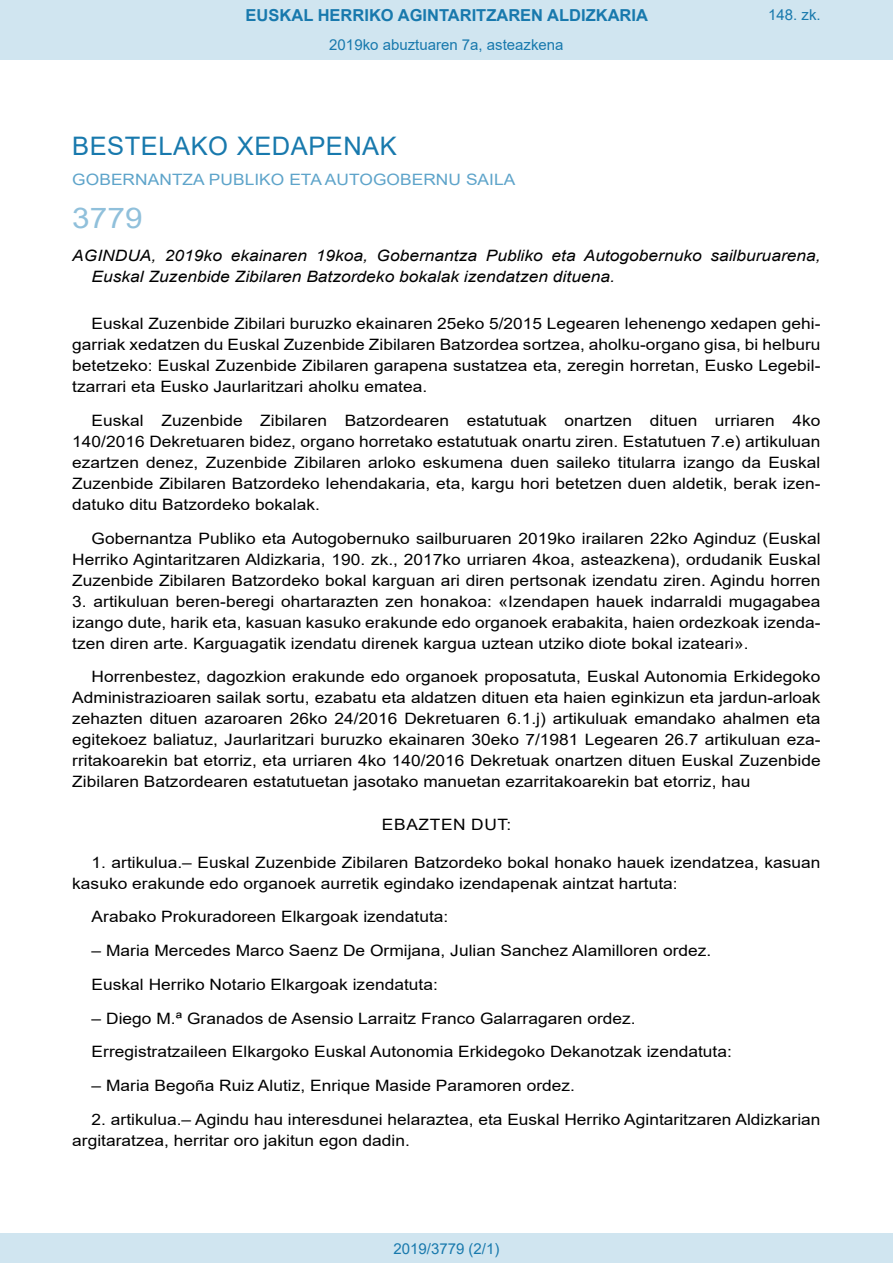
<style>
.page{position:relative;width:893px;height:1263px;background:#fff}
.page>*{position:absolute;margin:0;border:0;box-sizing:border-box;transform-origin:0 0}
.BOPVOrden{font:28.5px "Arial";color:#90c0db;scale:1.11 1}
.BOPVSeccion{font:25.5px "Arial";letter-spacing:.02em;color:#1879ad}
.t1{font:700 16.5px "Arial";color:#1879ad}
.BOPVDetalle{font:15.6px/21px "Arial";color:#000;text-align:justify;scale:1.11 1}
.BOPVTitulo{font:italic 15.6px/21px "Arial";color:#000;scale:1.11 1}
.BOPVOrganismo{font:15.6px "Arial";letter-spacing:.005em;color:#5ea4ca;scale:1.11 1}
.BOPVClave{font:15.6px "Arial";letter-spacing:.035em;color:#000;scale:1.11 1}
.Paginacion_Centro{font:15px "Arial";color:#1879ad}
</style>
<div class="page">
<div style="left:0;top:0;width:893px;height:60px;background:#d0e5f0"></div>
<div style="left:0;top:1233px;width:893px;height:30px;background:#d0e5f0"></div>
<p class="t1" style="left:246px;top:3px;width:404px">EUSKAL HERRIKO AGINTARITZAREN ALDIZKARIA</p>
<p class="Paginacion_Centro" style="left:329px;top:35px;width:236px">2019ko abuztuaren 7a, asteazkena</p>
<p class="Paginacion_Centro" style="left:768px;top:5px;width:54px">148. zk.</p>
<p class="BOPVSeccion" style="left:72px;top:128px;width:326px">BESTELAKO XEDAPENAK</p>
<p class="BOPVOrganismo" style="left:72px;top:169px;width:401px">GOBERNANTZA PUBLIKO ETA AUTOGOBERNU SAILA</p>
<p class="BOPVOrden" style="left:72px;top:198px;width:65px">3779</p>
<p class="BOPVTitulo" style="left:92px;top:246px;width:658px;text-indent:-19px">AGINDUA, 2019ko ekainaren 19koa, Gobernantza Publiko eta Autogobernuko sailburuarena,<br>Euskal Zuzenbide Zibilaren Batzordeko bokalak izendatzen dituena.</p>
<p class="BOPVDetalle" style="left:72px;top:313px;width:676px;text-indent:19px">Euskal Zuzenbide Zibilari buruzko ekainaren 25eko 5/2015 Legearen lehenengo xedapen gehi&shy;garriak xedatzen du Euskal Zuzenbide Zibilaren Batzordea sortzea, aholku-organo gisa, bi helburu betetzeko: Euskal Zuzenbide Zibilaren garapena sustatzea eta, zeregin horretan, Eusko Legebil&shy;tzarrari eta Eusko Jaurlaritzari aholku ematea.</p>
<p class="BOPVDetalle" style="left:72px;top:410px;width:676px;text-indent:19px">Euskal Zuzenbide Zibilaren Batzordearen estatutuak onartzen dituen urriaren 4ko 140/2016 Dekretuaren bidez, organo horretako estatutuak onartu ziren. Estatutuen 7.e) artikuluan ezartzen denez, Zuzenbide Zibilaren arloko eskumena duen saileko titularra izango da Euskal Zuzenbide Zibilaren Batzordeko lehendakaria, eta, kargu hori betetzen duen aldetik, berak izen&shy;datuko ditu Batzordeko bokalak.</p>
<p class="BOPVDetalle" style="left:72px;top:527px;width:676px;text-indent:19px">Gobernantza Publiko eta Autogobernuko sailburuaren 2019ko irailaren 22ko Aginduz (Euskal Herriko Agintaritzaren Aldizkaria, 190. zk., 2017ko urriaren 4koa, asteazkena), ordudanik Euskal Zuzenbide Zibilaren Batzordeko bokal karguan ari diren pertsonak izendatu ziren. Agindu horren</p>
<p class="BOPVDetalle" style="left:72px;top:590px;width:676px">3. artikuluan beren-beregi ohartarazten zen honakoa: «Izendapen hauek indarraldi mugagabea izango dute, harik eta, kasuan kasuko erakunde edo organoek erabakita, haien ordezkoak izenda&shy;tzen diren arte. Karguagatik izendatu direnek kargua uztean utziko diote bokal izateari».</p>
<p class="BOPVDetalle" style="left:72px;top:666px;width:676px;text-indent:19px">Horrenbestez, dagozkion erakunde edo organoek proposatuta, Euskal Autonomia Erkidegoko Administrazioaren sailak sortu, ezabatu eta aldatzen dituen eta haien eginkizun eta jardun-arloak zehazten dituen azaroaren 26ko 24/2016 Dekretuaren 6.1.j) artikuluak emandako ahalmen eta egitekoez baliatuz, Jaurlaritzari buruzko ekainaren 30eko 7/1981 Legearen 26.7 artikuluan eza&shy;rritakoarekin bat etorriz, eta urriaren 4ko 140/2016 Dekretuak onartzen dituen Euskal Zuzenbide Zibilaren Batzordearen estatutuetan jasotako manuetan ezarritakoarekin bat etorriz, hau</p>
<p class="BOPVClave" style="left:382px;top:813px;width:118px">EBAZTEN DUT:</p>
<p class="BOPVDetalle" style="left:72px;top:851px;width:676px;text-indent:19px">1. artikulua.– Euskal Zuzenbide Zibilaren Batzordeko bokal honako hauek izendatzea, kasuan kasuko erakunde edo organoek aurretik egindako izendapenak aintzat hartuta:</p>
<p class="BOPVDetalle" style="left:92px;top:906px;width:323px">Arabako Prokuradoreen Elkargoak izendatuta:</p>
<p class="BOPVDetalle" style="left:92px;top:940px;width:560px">– Maria Mercedes Marco Saenz De Ormijana, Julian Sanchez Alamilloren ordez.</p>
<p class="BOPVDetalle" style="left:92px;top:974px;width:313px">Euskal Herriko Notario Elkargoak izendatuta:</p>
<p class="BOPVDetalle" style="left:92px;top:1007px;width:492px">– Diego M.ª Granados de Asensio Larraitz Franco Galarragaren ordez.</p>
<p class="BOPVDetalle" style="left:92px;top:1041px;width:578px">Erregistratzaileen Elkargoko Euskal Autonomia Erkidegoko Dekanotzak izendatuta:</p>
<p class="BOPVDetalle" style="left:92px;top:1075px;width:437px">– Maria Begoña Ruiz Alutiz, Enrique Maside Paramoren ordez.</p>
<p class="BOPVDetalle" style="left:72px;top:1109px;width:676px;text-indent:19px">2. artikulua.– Agindu hau interesdunei helaraztea, eta Euskal Herriko Agintaritzaren Aldizkarian argitaratzea, herritar oro jakitun egon dadin.</p>
<p class="Paginacion_Centro" style="left:393px;top:1238px;width:107px">2019/3779 (2/1)</p>
</div>
